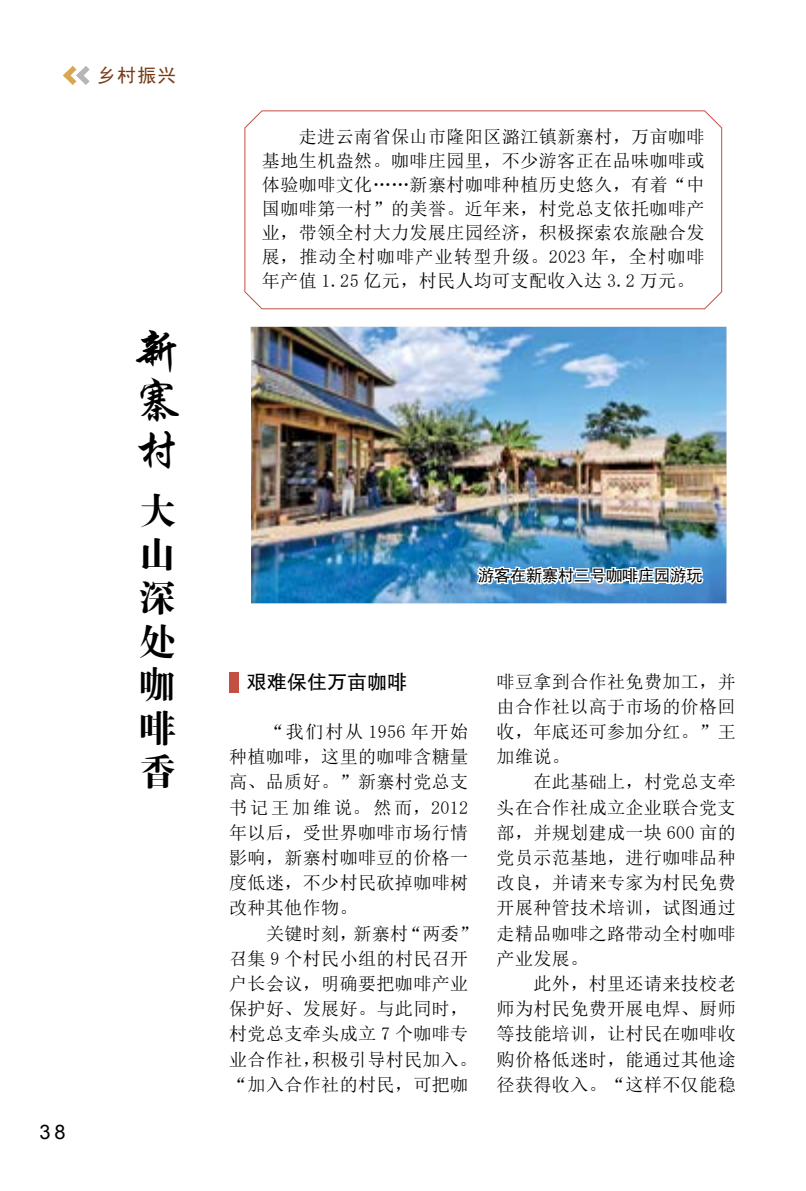
<style>
.page{position:relative;width:806px;height:1191px;background:#fff}
.page>*{position:absolute;margin:0;border:0;box-sizing:border-box;transform-origin:0 0}
.t1{font:48px/49.4px "ST Xingkai";color:#000;text-align:justify}
.t2{font:38px/43.4px "FZDBSJW GB1 0";color:#000;text-align:justify}
.t3{font:20px "FZHTJW GB1 0";color:#000}
.t4{font:20px "Arial";color:#000}
.t5{font:19px "Sim Hei";color:#773b18}
.t6{font:18px/25.2px "Sim Sun";letter-spacing:.025em;color:#000;text-align:justify}
.t7{font:16px "Sim Hei";color:#000}
</style>
<div class="page">
<svg style="left:63px;top:66px;width:27px;height:19px"></svg>
<svg style="left:244px;top:110px;width:477px;height:199px"></svg>
<div style="left:229px;top:672px;width:9px;height:20px;background:#c34f43"></div>
<img style="left:250px;top:327px;width:476px;height:276px">
<svg style="left:473px;top:561px;width:231px;height:26px"></svg>
<p class="t5" style="left:97px;top:65px;width:81px">乡村振兴</p>
<h1 class="t1" style="left:133px;top:327px;width:47px">新寨村</h1>
<h2 class="t2" style="left:138px;top:490px;width:39px">大山深处咖啡香</h2>
<p class="t4" style="left:39px;top:1118px;width:28px">38</p>
<p class="t6" style="left:262px;top:125px;width:444px;line-height:24px;text-indent:37px">走进云南省保山市隆阳区潞江镇新寨村，万亩咖啡基地生机盎然。咖啡庄园里，不少游客正在品味咖啡或体验咖啡文化……新寨村咖啡种植历史悠久，有着“中国咖啡第一村”的美誉。近年来，村党总支依托咖啡产业，带领全村大力发展庄园经济，积极探索农旅融合发展，推动全村咖啡产业转型升级。2023 年，全村咖啡年产值 1.25 亿元，村民人均可支配收入达 3.2 万元。</p>
<p class="t7" style="left:478px;top:567px;width:226px">游客在新寨村三号咖啡庄园游玩</p>
<p class="t3" style="left:247px;top:671px;width:161px">艰难保住万亩咖啡</p>
<p class="t6" style="left:229px;top:719px;width:240px;text-indent:37px">“我们村从 1956 年开始种植咖啡，这里的咖啡含糖量高、品质好。”新寨村党总支书记王加维说。然而，2012年以后，受世界咖啡市场行情影响，新寨村咖啡豆的价格一度低迷，不少村民砍掉咖啡树改种其他作物。</p>
<p class="t6" style="left:229px;top:920px;width:249px;text-align:left;text-indent:37px">关键时刻，新寨村“两委”召集 9 个村民小组的村民召开户长会议，明确要把咖啡产业保护好、发展好。与此同时，村党总支牵头成立 7 个咖啡专业合作社，积极引导村民加入。“加入合作社的村民，可把咖</p>
<p class="t6" style="left:496px;top:668px;width:240px">啡豆拿到合作社免费加工，并由合作社以高于市场的价格回收，年底还可参加分红。”王加维说。</p>
<p class="t6" style="left:496px;top:769px;width:240px;text-indent:37px">在此基础上，村党总支牵头在合作社成立企业联合党支部，并规划建成一块 600 亩的党员示范基地，进行咖啡品种改良，并请来专家为村民免费开展种管技术培训，试图通过走精品咖啡之路带动全村咖啡产业发展。</p>
<p class="t6" style="left:496px;top:971px;width:240px;text-indent:37px">此外，村里还请来技校老师为村民免费开展电焊、厨师等技能培训，让村民在咖啡收购价格低迷时，能通过其他途径获得收入。“这样不仅能稳</p>
</div>
